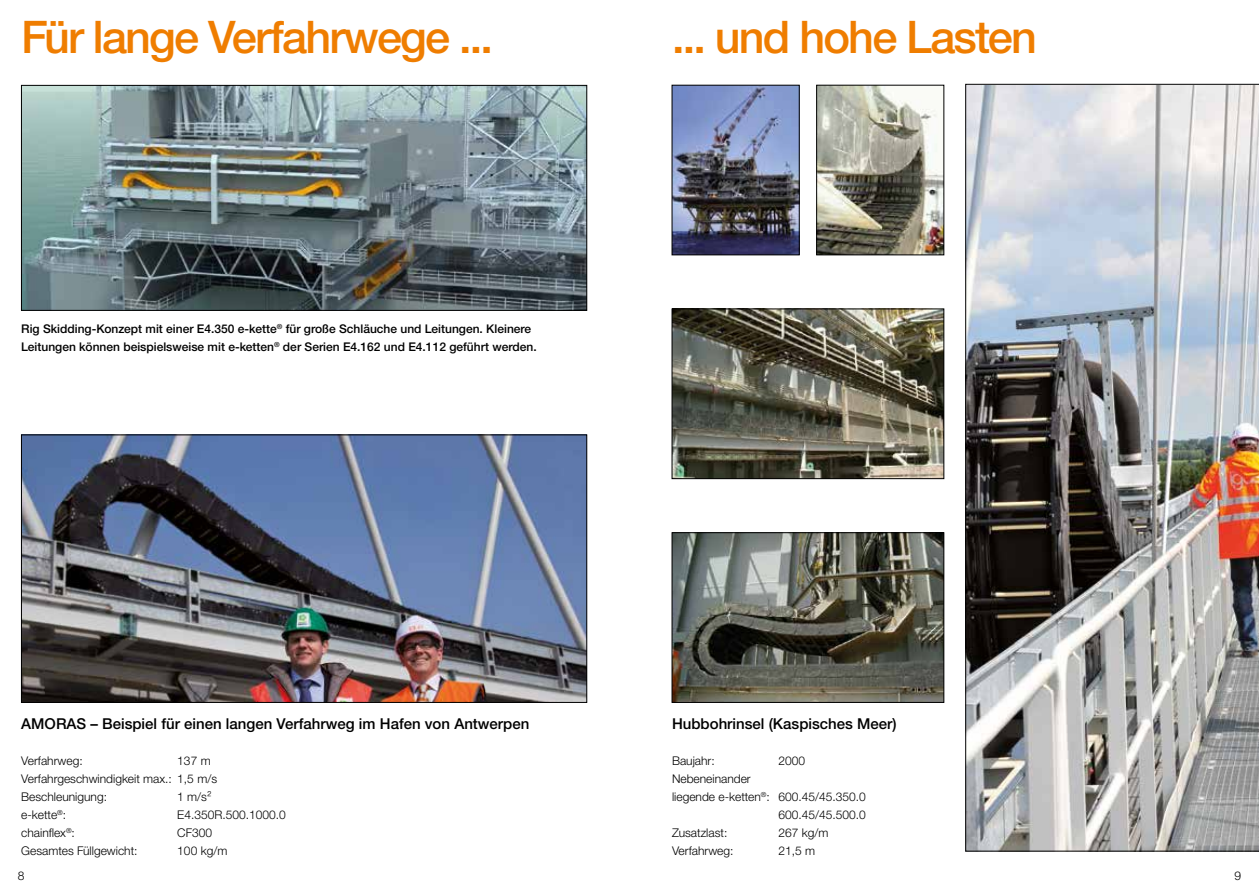
<style>
.page{position:relative;width:1259px;height:893px;background:#fff}
.page>*{position:absolute;margin:0;border:0;box-sizing:border-box;transform-origin:0 0}
.t1{font:500 45px "Helvetica Neue LTW1 G";letter-spacing:-.04em;color:#ef7d00}
.t2{font:500 15px "Helvetica Neue LTW1 G";color:#000}
.t3{font:300 12px/18px "Helvetica Neue LTW1 G";color:#000}
.t4{font:500 12px/18px "Helvetica Neue LTW1 G";color:#000}
</style>
<div class="page">
<img style="left:23px;top:437px;width:562px;height:264px">
<div style="left:21px;top:435px;width:566px;height:268px;border:1px solid #000"></div>
<img style="left:23px;top:87px;width:562px;height:222px">
<div style="left:21px;top:85px;width:566px;height:226px;border:1px solid #000"></div>
<img style="left:674px;top:87px;width:123px;height:166px">
<img style="left:818px;top:87px;width:124px;height:166px">
<div style="left:816px;top:85px;width:128px;height:170px;border:1px solid #000"></div>
<img style="left:674px;top:534px;width:268px;height:167px">
<div style="left:672px;top:532px;width:272px;height:171px;border:1px solid #000"></div>
<img style="left:674px;top:311px;width:268px;height:166px">
<div style="left:672px;top:309px;width:272px;height:170px;border:1px solid #000"></div>
<img style="left:965px;top:84px;width:294px;height:767px">
<h1 class="t1" style="left:21px;top:10px;width:473px">Für lange Verfahrwege ...</h1>
<h1 class="t1" style="left:672px;top:10px;width:366px">... und hohe Lasten</h1>
<p class="t4" style="left:21px;top:320px;width:517px">Rig Skidding-Konzept mit einer E4.350 e-kette<sup>®</sup> für große Schläuche und Leitungen. Kleinere<br>Leitungen können beispielsweise mit e-ketten<sup>®</sup> der Serien E4.162 und E4.112 geführt werden.</p>
<p class="t2" style="left:21px;top:715px;width:509px">AMORAS – Beispiel für einen langen Verfahrweg im Hafen von Antwerpen</p>
<p class="t3" style="left:21px;top:752px;width:63px">Verfahrweg:</p>
<p class="t3" style="left:21px;top:752px;width:197px;text-indent:156px">137 m<br>Verfahrgeschwindigkeit max.: 1,5 m/s<br>Beschleunigung:</p>
<p class="t3" style="left:177px;top:788px;width:36px">1 m/s²</p>
<p class="t3" style="left:21px;top:806px;width:46px">e-kette<sup>®</sup>:</p>
<p class="t3" style="left:177px;top:806px;width:110px">E4.350R.500.1000.0</p>
<p class="t3" style="left:21px;top:824px;width:55px">chainflex<sup>®</sup>:</p>
<p class="t3" style="left:177px;top:824px;width:36px">CF300</p>
<p class="t3" style="left:21px;top:842px;width:118px">Gesamtes Füllgewicht:</p>
<p class="t3" style="left:177px;top:842px;width:52px">100 kg/m</p>
<p class="t2" style="left:672px;top:715px;width:226px">Hubbohrinsel (Kaspisches Meer)</p>
<p class="t3" style="left:672px;top:752px;width:44px">Baujahr:</p>
<p class="t3" style="left:778px;top:752px;width:28px">2000</p>
<p class="t3" style="left:672px;top:770px;width:80px">Nebeneinander</p>
<p class="t3" style="left:672px;top:788px;width:195px">liegende e-ketten<sup>®</sup>: 600.45/45.350.0</p>
<p class="t3" style="left:778px;top:806px;width:89px">600.45/45.500.0</p>
<p class="t3" style="left:672px;top:824px;width:57px">Zusatzlast:</p>
<p class="t3" style="left:778px;top:824px;width:52px">267 kg/m</p>
<p class="t3" style="left:672px;top:842px;width:63px">Verfahrweg:</p>
<p class="t3" style="left:778px;top:842px;width:38px">21,5 m</p>
<p class="t3" style="left:18px;top:867px;width:8px">8</p>
<p class="t3" style="left:1234px;top:867px;width:8px">9</p>
</div>
